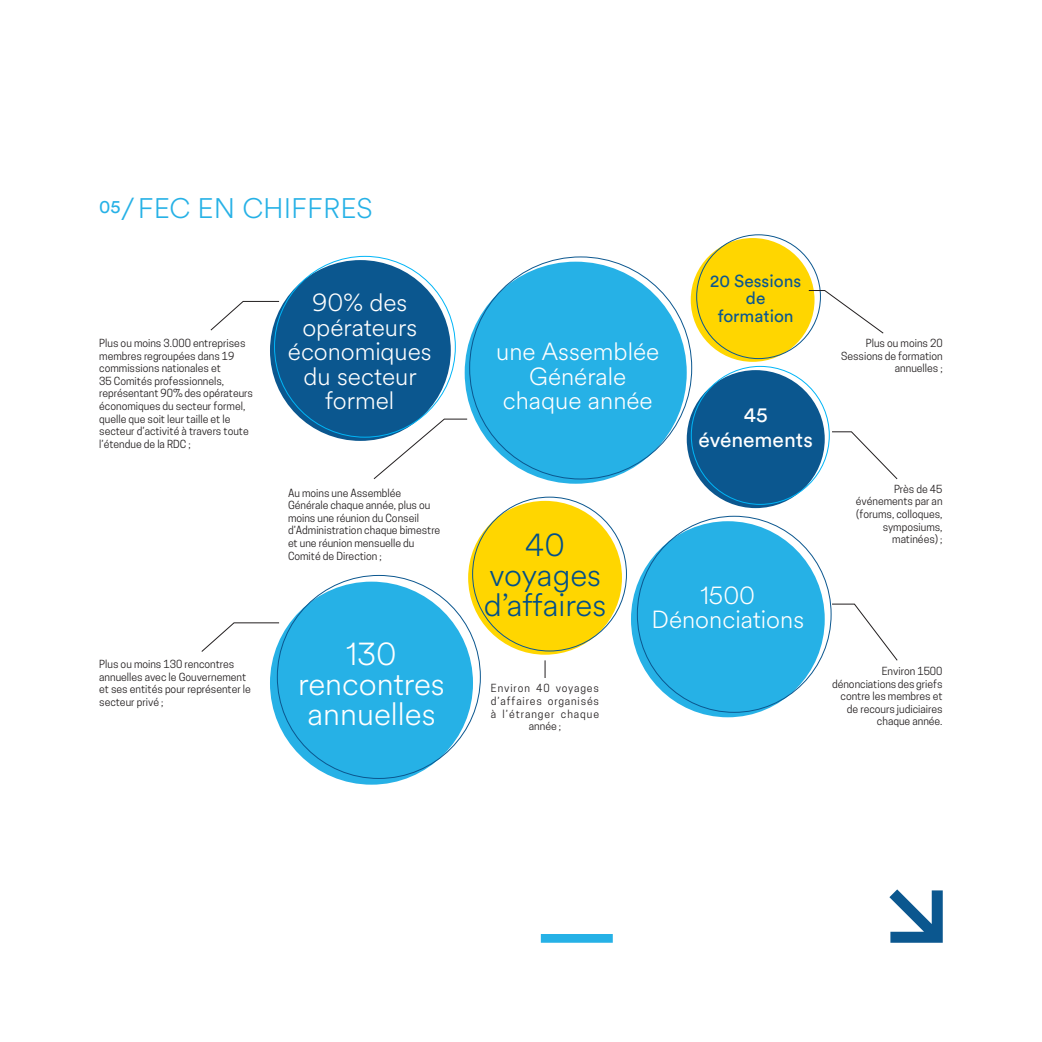
<style>
.page{position:relative;width:1042px;height:1042px;background:#fff}
.page>*{position:absolute;margin:0;border:0;box-sizing:border-box;transform-origin:0 0}
.t1{font:300 31.5px/29.8px "Circular Spotify Text";color:#fff;text-align:center}
.t2{font:300 31.5px/29.8px "Circular Spotify Text";color:#004f8a;text-align:center}
.t3{font:300 28px "Circular Spotify Text";color:#26b1e6}
.t4{font:300 24.5px/24.5px "Circular Spotify Text";color:#fff;text-align:center}
.t5{font:21px/24.5px "Circular Std";color:#fff;text-align:center}
.t6{font:17.32px/17.3px "Circular Std";color:#0b578f;text-align:center}
.t7{font:300 10.5px/12.6px "Cooper Hewitt";color:#231f20}
.t8{font:300 10.5px/12.6px "Cooper Hewitt";letter-spacing:.08em;color:#231f20;text-align:center}
.s1{font-size:31.5px}
</style>
<div class="page">
<div style="left:691px;top:238px;width:123px;height:124px;background:#ffd600;border-radius:50%"></div>
<div style="left:465px;top:262px;width:222px;height:222px;background:#26b1e6;border-radius:50%"></div>
<div style="left:468px;top:501px;width:154px;height:154px;background:#ffd600;border-radius:50%"></div>
<div style="left:631px;top:521px;width:194px;height:196px;background:#26b1e6;border-radius:50%"></div>
<div style="left:687px;top:370px;width:138px;height:138px;background:#0b578f;border-radius:50%"></div>
<div style="left:270px;top:260px;width:181px;height:181px;background:#0b578f;border-radius:50%"></div>
<div style="left:270px;top:581px;width:203px;height:203px;background:#26b1e6;border-radius:50%"></div>
<svg style="left:210px;top:301px;width:69px;height:29px"></svg>
<svg style="left:201px;top:622px;width:78px;height:30px"></svg>
<svg style="left:374px;top:419px;width:93px;height:60px"></svg>
<svg style="left:832px;top:431px;width:65px;height:48px"></svg>
<svg style="left:832px;top:604px;width:65px;height:57px"></svg>
<svg style="left:545px;top:660px;width:1px;height:18px"></svg>
<svg style="left:808px;top:290px;width:75px;height:43px"></svg>
<div style="left:541px;top:934px;width:72px;height:9px;background:#26b1e6"></div>
<svg style="left:889px;top:889px;width:54px;height:54px"></svg>
<h2 class="t3" style="left:99px;top:190px;width:275px"><sup>05</sup><span class="s1">/</span>FEC EN CHIFFRES</h2>
<p class="t7" style="left:99px;top:337px;width:155px">Plus ou moins 3.000 entreprises membres regroupées dans 19 commissions nationales et<br>35 Comités professionnels, représentant 90% des opérateurs économiques du secteur formel, quelle que soit leur taille et le secteur d’activité à travers toute l’étendue de la RDC ;</p>
<h3 class="t4" style="left:288px;top:291px;width:145px">90% des opérateurs économiques du secteur formel</h3>
<p class="t7" style="left:288px;top:486px;width:154px">Au moins une Assemblée<br>Générale chaque année, plus ou moins une réunion du Conseil d’Administration chaque bimestre et une réunion mensuelle du<br>Comité de Direction ;</p>
<h3 class="t4" style="left:496px;top:340px;width:165px">une Assemblée<br>Générale chaque année</h3>
<h3 class="t6" style="left:710px;top:272px;width:93px">20 Sessions de formation</h3>
<h3 class="t5" style="left:698px;top:402px;width:116px">45 événements</h3>
<h1 class="t2" style="left:484px;top:531px;width:124px">40 voyages d’affaires</h1>
<h3 class="t4" style="left:651px;top:584px;width:154px">1500<br>Dénonciations</h3>
<p class="t7" style="left:841px;top:337px;width:103px;text-align:right">Plus ou moins 20<br>Sessions de formation annuelles ;</p>
<p class="t7" style="left:856px;top:482px;width:88px;text-align:right">Près de 45 événements par an (forums, colloques, symposiums, matinées) ;</p>
<h1 class="t1" style="left:298px;top:640px;width:148px">130 rencontres annuelles</h1>
<p class="t7" style="left:99px;top:658px;width:153px">Plus ou moins 130 rencontres annuelles avec le Gouvernement et ses entités pour représenter le secteur privé ;</p>
<p class="t7" style="left:832px;top:665px;width:112px;text-align:right">Environ 1500 dénonciations des griefs contre les membres et de recours judiciaires chaque année.</p>
<p class="t8" style="left:491px;top:682px;width:110px">Environ 40 voyages d’affaires organisés à l’étranger chaque année ;</p>
</div>
